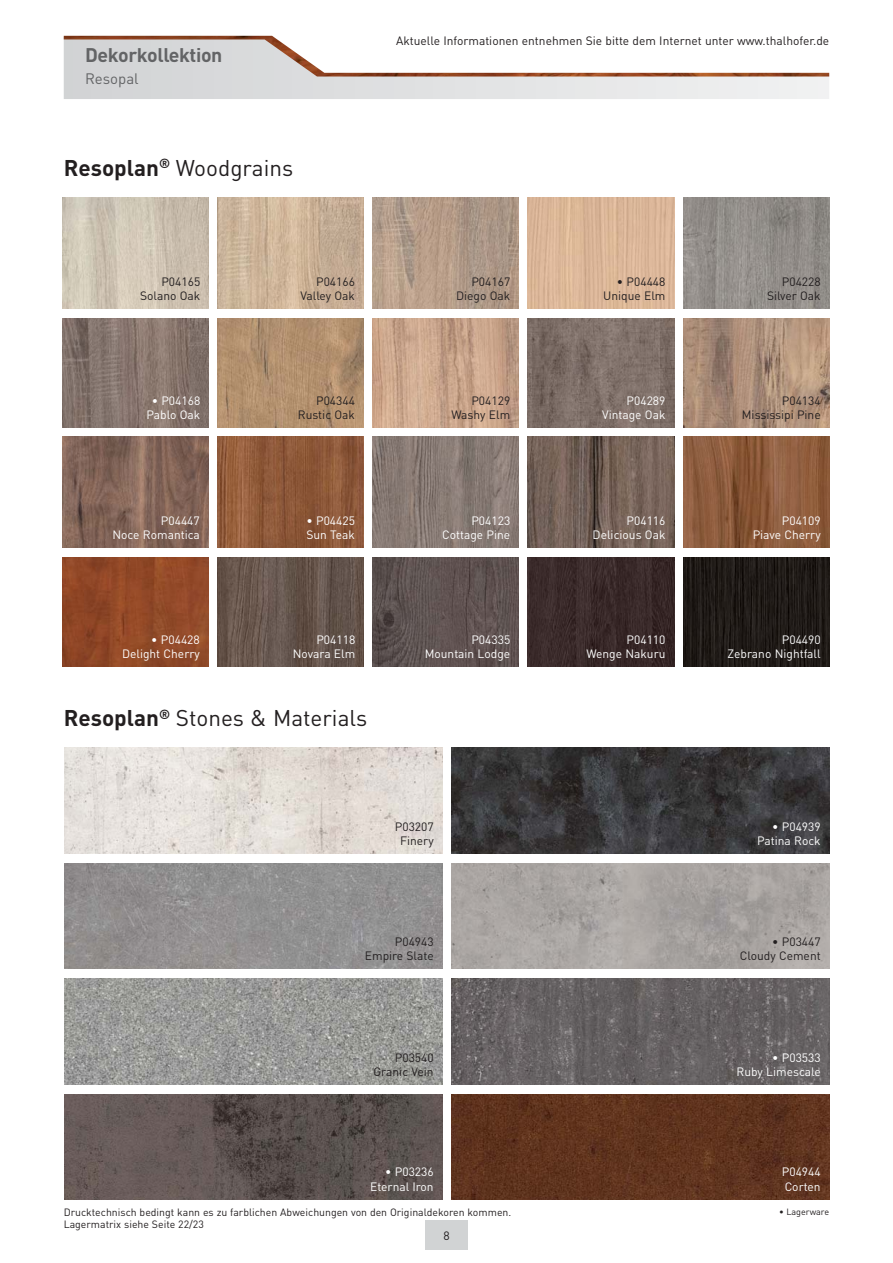
<style>
.page{position:relative;width:893px;height:1263px;background:#fff}
.page>*{position:absolute;margin:0;border:0;box-sizing:border-box;transform-origin:0 0}
.t1{font:22.5px "DIN Pro";color:#231f20}
.t2{font:700 19.5px "DIN Pro";letter-spacing:-.02em;color:#636466}
.t3{font:15px "DIN Pro";color:#636466}
.t4{font:12px/14.4px "DIN Pro";color:#fff;text-align:right}
.t5{font:12px/14.4px "DIN Pro";color:#231f20;text-align:right}
.t6{font:10.5px "DIN Pro";color:#231f20}
.t7{font:9px "DIN Pro";color:#231f20}
.s1{font-weight:700}
</style>
<div class="page">
<div style="left:425px;top:1220px;width:43px;height:30px;background:#d1d3d4"></div>
<svg style="left:64px;top:77px;width:765px;height:22px;background:#e1e2e3"></svg>
<img style="left:64px;top:36px;width:765px;height:41px">
<img style="left:63px;top:198px;width:146px;height:111px">
<img style="left:528px;top:198px;width:146px;height:111px">
<img style="left:217px;top:198px;width:146px;height:111px">
<img style="left:683px;top:198px;width:146px;height:111px">
<img style="left:373px;top:198px;width:146px;height:111px">
<img style="left:63px;top:436px;width:146px;height:111px">
<img style="left:528px;top:436px;width:146px;height:111px">
<img style="left:217px;top:436px;width:146px;height:111px">
<img style="left:683px;top:436px;width:146px;height:111px">
<img style="left:373px;top:436px;width:146px;height:111px">
<img style="left:63px;top:318px;width:146px;height:109px">
<img style="left:528px;top:318px;width:146px;height:109px">
<img style="left:217px;top:318px;width:146px;height:109px">
<img style="left:683px;top:318px;width:146px;height:109px">
<img style="left:373px;top:318px;width:146px;height:109px">
<img style="left:63px;top:557px;width:146px;height:109px">
<img style="left:528px;top:557px;width:146px;height:109px">
<img style="left:217px;top:557px;width:146px;height:109px">
<img style="left:683px;top:557px;width:146px;height:109px">
<img style="left:373px;top:557px;width:146px;height:109px">
<img style="left:64px;top:747px;width:378px;height:107px">
<img style="left:452px;top:747px;width:377px;height:107px">
<img style="left:64px;top:978px;width:378px;height:106px">
<img style="left:452px;top:978px;width:377px;height:106px">
<img style="left:64px;top:864px;width:378px;height:104px">
<img style="left:452px;top:864px;width:377px;height:104px">
<img style="left:64px;top:1094px;width:378px;height:105px">
<img style="left:452px;top:1094px;width:377px;height:105px">
<h2 class="t2" style="left:85px;top:48px;width:139px">Dekorkollektion</h2>
<p class="t3" style="left:85px;top:74px;width:55px">Resopal</p>
<h1 class="t1" style="left:64px;top:160px;width:231px"><span class="s1">Resoplan</span><sup>®</sup> Woodgrains</h1>
<p class="t5" style="left:396px;top:35px;width:435px">Aktuelle Informationen entnehmen Sie bitte dem Internet unter www.thalhofer.de</p>
<p class="t5" style="left:140px;top:276px;width:62px">P04165<br>Solano Oak</p>
<p class="t5" style="left:603px;top:276px;width:64px">• P04448<br>Unique Elm</p>
<p class="t5" style="left:300px;top:276px;width:56px">P04166<br>Valley Oak</p>
<p class="t5" style="left:767px;top:276px;width:55px">P04228<br>Silver Oak</p>
<p class="t5" style="left:456px;top:276px;width:56px">P04167<br>Diego Oak</p>
<p class="t5" style="left:298px;top:394px;width:59px">P04344<br>Rustic Oak</p>
<p class="t4" style="left:602px;top:394px;width:65px">P04289<br>Vintage Oak</p>
<p class="t4" style="left:146px;top:394px;width:55px;text-align:center">• P04168<br>Pablo Oak</p>
<p class="t5" style="left:451px;top:394px;width:60px">P04129<br>Washy Elm</p>
<p class="t5" style="left:742px;top:394px;width:80px">P04134<br>Mississipi Pine</p>
<p class="t4" style="left:442px;top:514px;width:70px">P04123<br>Cottage Pine</p>
<p class="t4" style="left:112px;top:514px;width:89px">P04447<br>Noce Romantica</p>
<p class="t4" style="left:593px;top:514px;width:74px">P04116<br>Delicious Oak</p>
<p class="t4" style="left:306px;top:514px;width:50px;text-align:left">• P04425<br>Sun Teak</p>
<p class="t4" style="left:753px;top:514px;width:70px">P04109<br>Piave Cherry</p>
<p class="t4" style="left:425px;top:633px;width:87px">P04335<br>Mountain Lodge</p>
<p class="t4" style="left:122px;top:633px;width:79px">• P04428<br>Delight Cherry</p>
<p class="t4" style="left:586px;top:633px;width:81px">P04110<br>Wenge Nakuru</p>
<p class="t4" style="left:727px;top:633px;width:95px">P04490<br>Zebrano Nightfall</p>
<p class="t4" style="left:293px;top:633px;width:64px">P04118<br>Novara Elm</p>
<h1 class="t1" style="left:64px;top:710px;width:305px"><span class="s1">Resoplan</span><sup>®</sup> Stones &amp; Materials</h1>
<p class="t5" style="left:395px;top:821px;width:40px;text-align:center">P03207<br>Finery</p>
<p class="t4" style="left:757px;top:821px;width:65px">• P04939<br>Patina Rock</p>
<p class="t5" style="left:365px;top:935px;width:70px">P04943<br>Empire Slate</p>
<p class="t5" style="left:740px;top:935px;width:82px">• P03447<br>Cloudy Cement</p>
<p class="t5" style="left:373px;top:1051px;width:62px">P03540<br>Granic Vein</p>
<p class="t4" style="left:736px;top:1051px;width:86px">• P03533<br>Ruby Limescale</p>
<p class="t4" style="left:370px;top:1166px;width:65px">• P03236<br>Eternal Iron</p>
<p class="t4" style="left:782px;top:1166px;width:40px;text-align:left">P04944<br>Corten</p>
<p class="t6" style="left:64px;top:1208px;width:449px">Drucktechnisch bedingt kann es zu farblichen Abweichungen von den Originaldekoren kommen.</p>
<p class="t7" style="left:779px;top:1208px;width:52px">• Lagerware</p>
<p class="t6" style="left:64px;top:1220px;width:142px">Lagermatrix siehe Seite 22/23</p>
<p class="t5" style="left:443px;top:1230px;width:8px">8</p>
</div>
